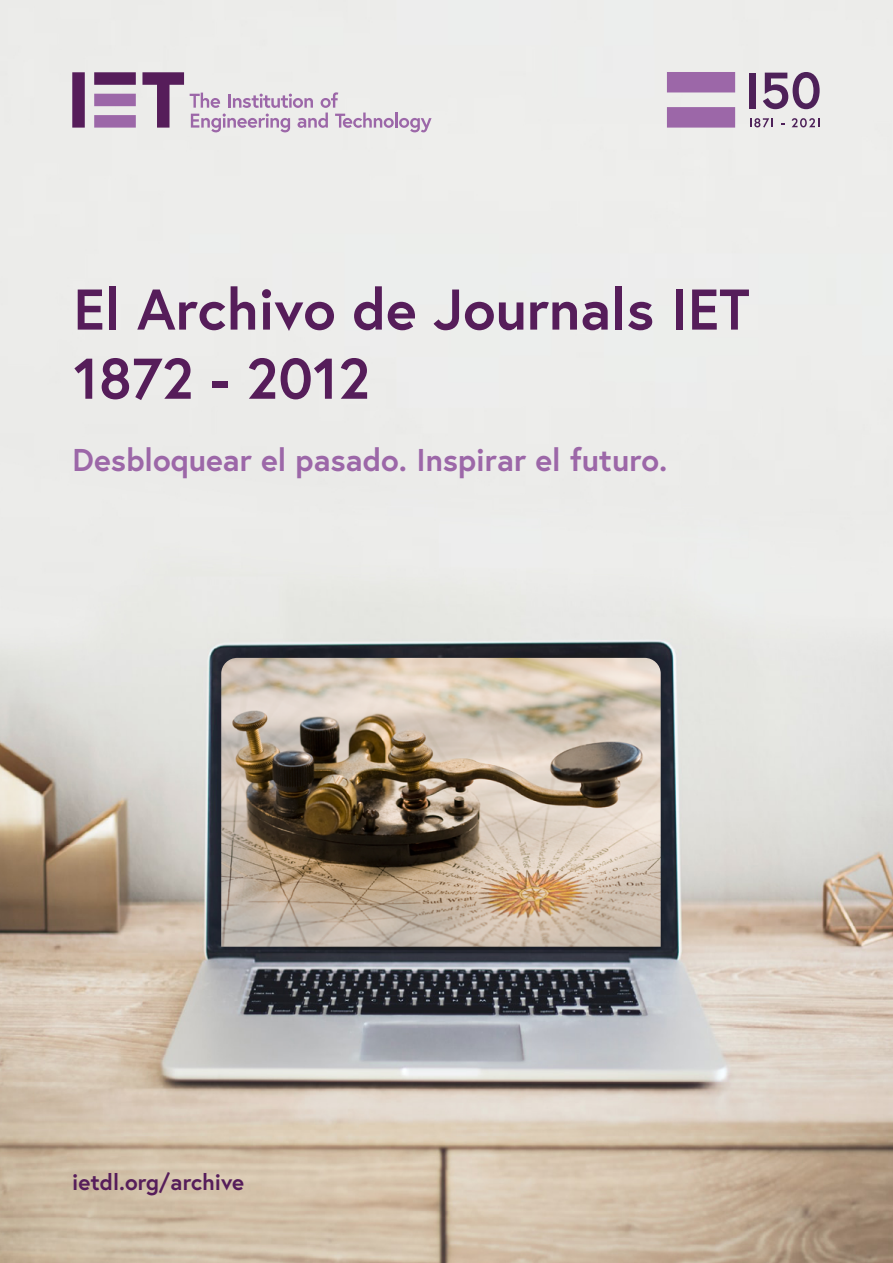
<style>
.page{position:relative;width:893px;height:1263px;background:#fff}
.page>*{position:absolute;margin:0;border:0;box-sizing:border-box;transform-origin:0 0}
.t1{font:700 57.3px/69.2px "Europa";color:#561d5a}
.t2{font:700 31.5px "Europa";color:#9c67a8}
.t3{font:700 22.5px "Europa";color:#561d5a}
</style>
<div class="page">
<img style="left:0;top:0;width:893px;height:1263px">
<svg style="left:190px;top:92px;width:242px;height:40px;background:#dbcfdc"></svg>
<svg style="left:72px;top:72px;width:112px;height:56px;background:#a88bab"></svg>
<div style="left:750px;top:73px;width:6px;height:36px;background:#4e2159"></div>
<svg style="left:763px;top:72px;width:57px;height:37px;background:#a08ba5"></svg>
<svg style="left:667px;top:72px;width:68px;height:56px;background:#b18ab9"></svg>
<svg style="left:750px;top:118px;width:23px;height:10px"></svg>
<svg style="left:792px;top:118px;width:28px;height:9px"></svg>
<img style="left:221px;top:658px;width:440px;height:289px">
<h1 class="t1" style="left:73px;top:273px;width:678px">El Archivo de Journals IET<br>1872 - 2012</h1>
<p class="t2" style="left:73px;top:438px;width:596px">Desbloquear el pasado. Inspirar el futuro.</p>
<p class="t3" style="left:72px;top:1167px;width:173px">ietdl.org/archive</p>
</div>
